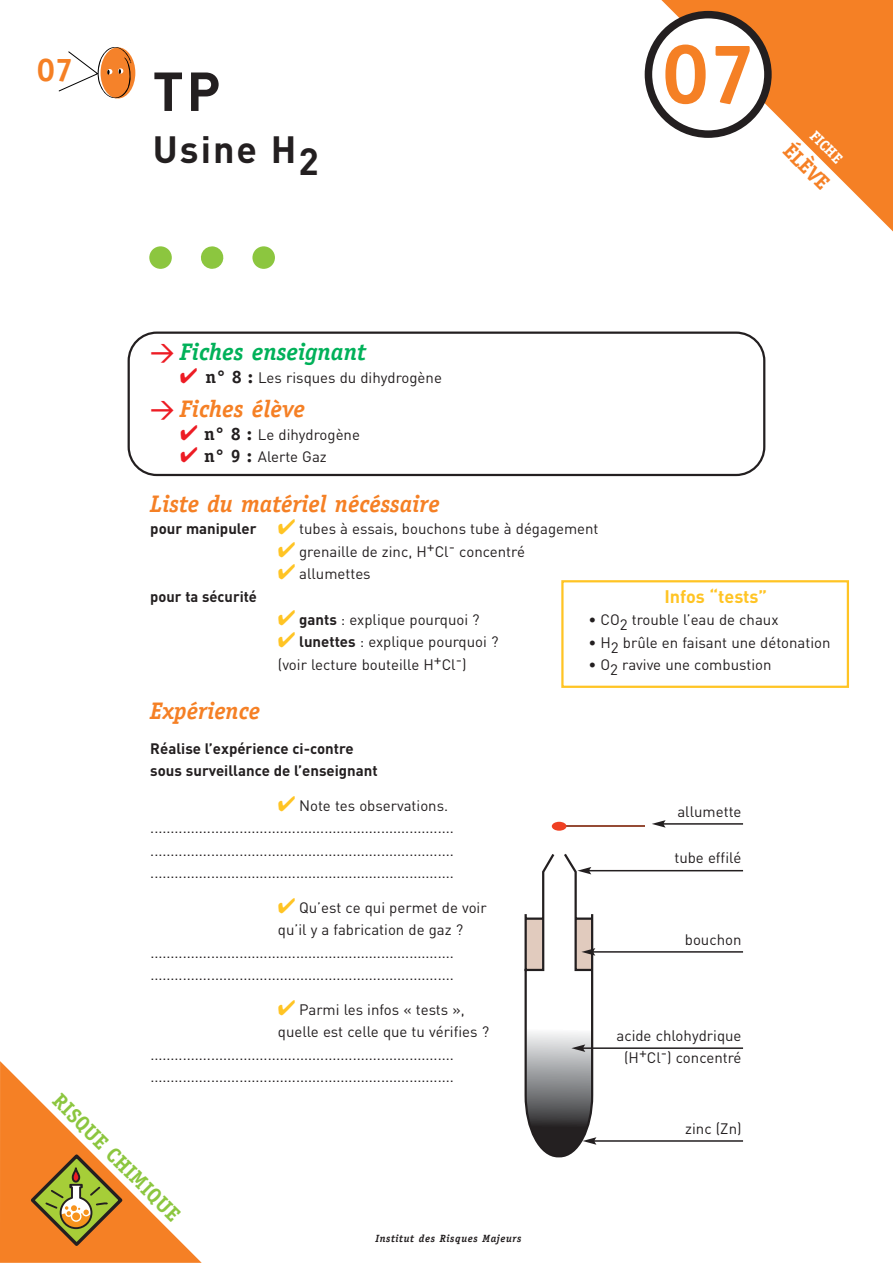
<style>
.page{position:relative;width:893px;height:1263px;background:#fff}
.page>*{position:absolute;margin:0;border:0;box-sizing:border-box;transform-origin:0 0}
.t1{font:700 84.9px "Officina Serif";color:#f58025}
.t2{font:700 54px "DIN";color:#231f20}
.t3{font:700 37.5px "DIN";letter-spacing:.055em;color:#231f20}
.t4{font:700 32.85px "Officina Serif";color:#f58025}
.t5{font:italic 700 24px "Officina Serif";color:#f58025}
.t6{font:italic 700 24px "Officina Serif";color:#00b159}
.t7{font:700 21px "Officina Serif";color:#8cc63f}
.t8{font:700 21px "Officina Serif";color:#f58025}
.t9{font:700 18px "DIN";color:#ffc424}
.t10{font:15px/22.5px "DIN";color:#231f20}
.t11{font:700 15px/22.5px "DIN";color:#231f20}
.t12{font:700 15px "Officina Serif";color:#fff}
.t13{font:italic 700 10.5px "Officina Serif";letter-spacing:.055em;color:#231f20}
.s1{font-family:"DIN";font-weight:500;font-style:normal;color:#ed1c24}
.s2{color:#ed1c24}
.s3{font-family:"Officina Serif";font-weight:700;font-size:18px}
.s4{font-weight:700}
.s5{color:#ffc424}
</style>
<div class="page">
<svg style="left:661px;top:0;width:232px;height:231px;fill:#f58025"></svg>
<svg style="left:128px;top:331px;width:637px;height:145px"></svg>
<div style="left:101px;top:47px;width:34px;height:51px;background:#f5822a;border-radius:50%"></div>
<svg style="left:58px;top:47px;width:74px;height:52px"></svg>
<svg style="left:149px;top:246px;width:75px;height:23px"></svg>
<svg style="left:252px;top:246px;width:23px;height:23px"></svg>
<svg style="left:0;top:1061px;width:202px;height:202px"></svg>
<svg style="left:645px;top:11px;width:127px;height:127px"></svg>
<hr style="left:559px;top:826px;width:86px;height:1px;background:#954b35">
<div style="left:552px;top:822px;width:14px;height:9px;background:#ef4023;border-radius:50%"></div>
<hr style="left:663px;top:823px;width:80px;height:2px;background:#231f20">
<svg style="left:652px;top:820px;width:14px;height:8px"></svg>
<hr style="left:589px;top:870px;width:154px;height:1px;background:#231f20">
<hr style="left:593px;top:951px;width:150px;height:2px;background:#231f20">
<hr style="left:583px;top:1047px;width:160px;height:2px;background:#231f20">
<hr style="left:594px;top:1140px;width:149px;height:2px;background:#231f20">
<svg style="left:524px;top:853px;width:72px;height:305px"></svg>
<div style="left:561px;top:580px;width:288px;height:108px;border:2px solid #ffc424"></div>
<h3 class="t4" style="left:37px;top:58px;width:38px">07</h3>
<h2 class="t2" style="left:153px;top:72px;width:69px">TP</h2>
<h3 class="t3" style="left:153px;top:136px;width:168px">Usine H2</h3>
<h1 class="t1" style="left:662px;top:42px;width:96px">07</h1>
<p class="t12" style="left:816px;top:129px;width:41px;rotate:45deg">FICHE</p>
<h3 class="t8" style="left:792px;top:141px;width:57px;rotate:45deg">ÉLÈVE</h3>
<h3 class="t6" style="left:150px;top:343px;width:217px"><span class="s1">&gt;</span> Fiches enseignant</h3>
<p class="t10" style="left:180px;top:368px;width:263px"><span class="s2">✔</span> <span class="s3">n° 8 :</span> Les risques du dihydrogène</p>
<h3 class="t5" style="left:150px;top:400px;width:156px"><span class="s1">&gt;</span> Fiches élève</h3>
<p class="t10" style="left:180px;top:425px;width:181px"><span class="s2">✔</span> <span class="s3">n° 8 :</span> Le dihydrogène</p>
<p class="t10" style="left:180px;top:448px;width:148px"><span class="s2">✔</span> <span class="s3">n° 9 :</span> Alerte Gaz</p>
<h3 class="t5" style="left:150px;top:495px;width:291px">Liste du matériel nécéssaire</h3>
<p class="t10" style="left:150px;top:520px;width:450px"><span class="s4">pour manipuler</span> <span class="s5">✔</span> tubes à essais, bouchons tube à dégagement</p>
<p class="t10" style="left:278px;top:542px;width:249px"><span class="s5">✔</span> grenaille de zinc, H+Cl- concentré</p>
<p class="t10" style="left:278px;top:565px;width:94px"><span class="s5">✔</span> allumettes</p>
<p class="t11" style="left:150px;top:587px;width:108px">pour ta sécurité</p>
<p class="t10" style="left:278px;top:610px;width:203px"><span class="s5">✔</span> <span class="s4">gants</span> : explique pourquoi ?</p>
<p class="t10" style="left:278px;top:632px;width:222px"><span class="s5">✔</span> <span class="s4">lunettes</span> : explique pourquoi ? (voir lecture bouteille H+Cl-)</p>
<h3 class="t5" style="left:150px;top:702px;width:111px">Expérience</h3>
<p class="t11" style="left:150px;top:739px;width:229px">Réalise l’expérience ci-contre sous surveillance de l’enseignant</p>
<p class="t10" style="left:150px;top:796px;width:305px;text-indent:128px"><span class="s5">✔</span> Note tes observations. ........................................................................... ........................................................................... ...........................................................................</p>
<p class="t10" style="left:278px;top:898px;width:210px"><span class="s5">✔</span> Qu’est ce qui permet de voir</p>
<p class="t10" style="left:278px;top:920px;width:187px">qu’il y a fabrication de gaz ?</p>
<p class="t10" style="left:150px;top:943px;width:305px">...........................................................................</p>
<p class="t10" style="left:150px;top:965px;width:305px">...........................................................................</p>
<p class="t10" style="left:278px;top:1000px;width:188px"><span class="s5">✔</span> Parmi les infos « tests »,</p>
<p class="t10" style="left:278px;top:1022px;width:213px">quelle est celle que tu vérifies ?</p>
<p class="t10" style="left:150px;top:1045px;width:305px">...........................................................................</p>
<p class="t10" style="left:150px;top:1067px;width:305px">...........................................................................</p>
<p class="t9" style="left:664px;top:590px;width:104px">Infos “tests”</p>
<p class="t10" style="left:588px;top:610px;width:192px">• CO2 trouble l’eau de chaux</p>
<p class="t10" style="left:588px;top:633px;width:244px">• H2 brûle en faisant une détonation</p>
<p class="t10" style="left:588px;top:655px;width:185px">• O2 ravive une combustion</p>
<p class="t10" style="left:677px;top:802px;width:66px">allumette</p>
<p class="t10" style="left:674px;top:848px;width:69px">tube effilé</p>
<p class="t10" style="left:685px;top:930px;width:58px">bouchon</p>
<p class="t10" style="left:616px;top:1026px;width:127px;text-align:center">acide chlohydrique (H+Cl-) concentré</p>
<h3 class="t7" style="left:62px;top:1091px;width:172px;rotate:45deg">RISQUE CHIMIQUE</h3>
<p class="t13" style="left:376px;top:1234px;width:147px">Institut des Risques Majeurs</p>
<p class="t10" style="left:685px;top:1119px;width:58px">zinc (Zn)</p>
</div>
